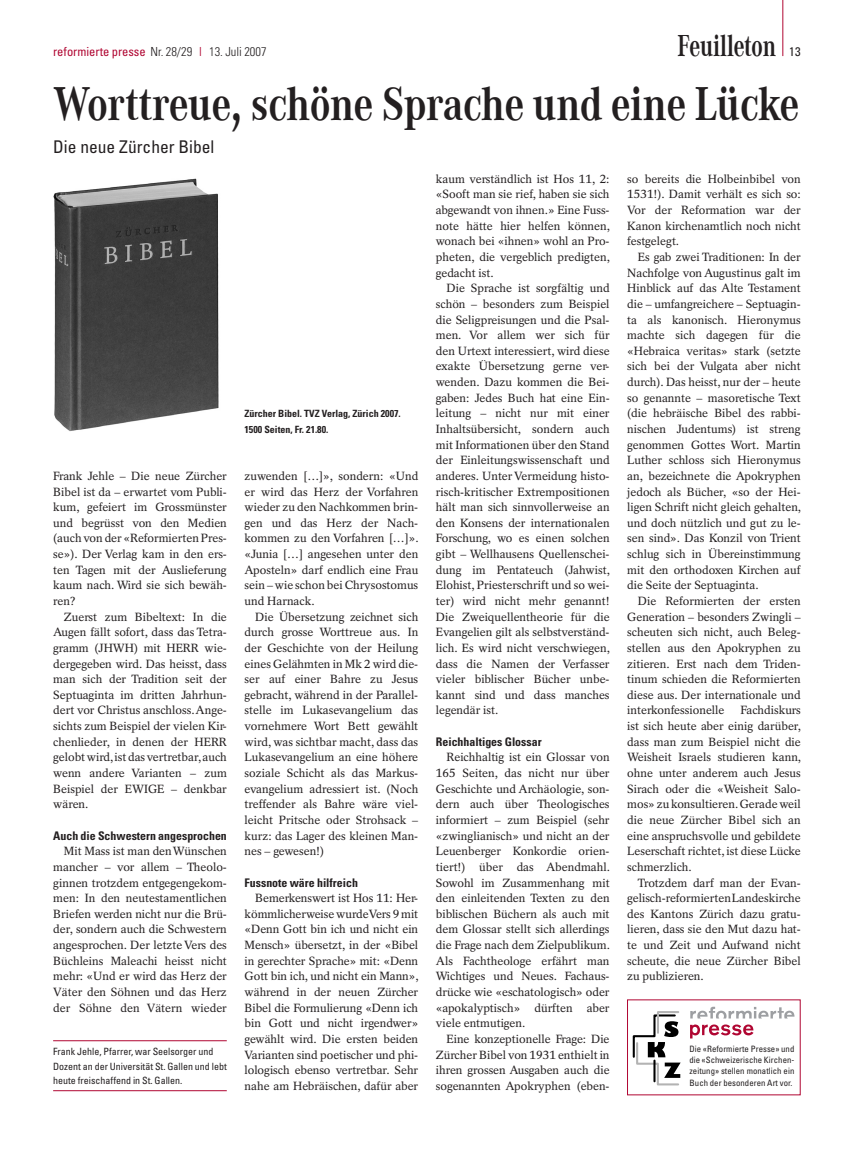
<style>
.page{position:relative;width:854px;height:1156px;background:#fff}
.page>*{position:absolute;margin:0;border:0;box-sizing:border-box;transform-origin:0 0}
.t1{font:700 48.88px "Corporate A";letter-spacing:-.005em;color:#231f20;scale:.83 1}
.t2{font:700 31.25px "Corporate A";letter-spacing:-.005em;color:#231f20;scale:.72 1}
.t3{font:condensed 17.5px "Univers LT";color:#231f20}
.t4{font:300 condensed 12.5px "Univers LT";color:#231f20}
.t5{font:condensed 12.5px "Univers LT";color:#231f20}
.t6{font:11.88px/15.6px "Rotation LT";color:#231f20;text-align:justify}
.t7{font:700 condensed 11.88px "Univers LT";color:#231f20}
.t8{font:condensed 10px/14.4px "Univers LT";color:#231f20}
.t9{font:700 condensed 10px/15.6px "Univers LT";color:#231f20}
.t10{font:condensed 8.75px/11.2px "Univers LT";letter-spacing:.005em;color:#231f20;text-align:justify}
.s1{font-weight:400;color:#b00632}
.s2{color:#b00632}
</style>
<div class="page">
<hr style="left:782px;top:0;width:1px;height:56px;background:#b00632">
<img style="left:53px;top:178px;width:166px;height:253px">
<svg style="left:633px;top:1011px;width:48px;height:74px"></svg>
<svg style="left:690px;top:1006px;width:104px;height:12px"></svg>
<svg style="left:690px;top:1024px;width:63px;height:14px"></svg>
<hr style="left:53px;top:1040px;width:174px;height:1px;background:#b00632">
<hr style="left:53px;top:1090px;width:174px;height:1px;background:#b00632">
<h2 class="t2" style="left:678px;top:28px;width:138px">Feuilleton</h2>
<p class="t4" style="left:53px;top:44px;width:215px"><span class="s1">reformierte presse</span> Nr. 28/29 <span class="s2">I</span> 13. Juli 2007</p>
<p class="t5" style="left:789px;top:44px;width:13px">13</p>
<h1 class="t1" style="left:53px;top:76px;width:900px">Worttreue, schöne Sprache und eine Lücke</h1>
<h3 class="t3" style="left:53px;top:136px;width:163px">Die neue Zürcher Bibel</h3>
<p class="t6" style="left:53px;top:468px;width:175px;text-align:left">Frank Jehle – Die neue Zürcher<br>Bibel ist da – erwartet vom Publi&shy;kum, gefeiert im Grossmünster und begrüsst von den Medien (auch von der «Reformierten Pres&shy;se»). Der Verlag kam in den ers&shy;ten Tagen mit der Auslieferung kaum nach. Wird sie sich bewäh&shy;ren?</p>
<p class="t6" style="left:53px;top:608px;width:175px;text-indent:11px">Zuerst zum Bibeltext: In die Augen fällt sofort, dass das Tetra&shy;gramm (JHWH) mit HERR wie&shy;dergegeben wird. Das heisst, dass man sich der Tradition seit der Septuaginta im dritten Jahrhun&shy;dert vor Christus anschloss. Ange&shy;sichts zum Beispiel der vielen Kir&shy;chenlieder, in denen der HERR gelobt wird, ist das vertretbar, auch wenn andere Varianten – zum Beispiel der EWIGE – denkbar wären.</p>
<p class="t7" style="left:53px;top:827px;width:175px">Auch die Schwestern angesprochen</p>
<p class="t6" style="left:53px;top:843px;width:175px;text-indent:11px">Mit Mass ist man den Wünschen mancher – vor allem – Theolo&shy;ginnen trotzdem entgegengekom&shy;men: In den neutestamentlichen Briefen werden nicht nur die Brü&shy;der, sondern auch die Schwestern angesprochen. Der letzte Vers des Büchleins Maleachi heisst nicht mehr: «Und er wird das Herz der Väter den Söhnen und das Herz der Söhne den Vätern wieder</p>
<p class="t8" style="left:53px;top:1044px;width:175px">Frank Jehle, Pfarrer, war Seelsorger und<br>Dozent an der Universität St. Gallen und lebt heute freischaffend in St. Gallen.</p>
<p class="t9" style="left:244px;top:406px;width:158px">Zürcher Bibel. TVZ Verlag, Zürich 2007.<br>1500 Seiten, Fr. 21.80.</p>
<p class="t6" style="left:245px;top:468px;width:176px;text-align:left">zuwenden […]», sondern: «Und er wird das Herz der Vorfahren wieder zu den Nachkommen brin&shy;gen und das Herz der Nach&shy;kommen zu den Vorfahren […]». «Junia […] angesehen unter den<br>Aposteln» darf endlich eine Frau sein – wie schon bei Chrysostomus und Harnack.</p>
<p class="t6" style="left:245px;top:608px;width:175px;text-indent:11px">Die Übersetzung zeichnet sich durch grosse Worttreue aus. In der Geschichte von der Heilung eines Gelähmten in Mk 2 wird die&shy;ser auf einer Bahre zu Jesus gebracht, während in der Parallel&shy;stelle im Lukasevangelium das vornehmere Wort Bett gewählt wird, was sichtbar macht, dass das Lukasevangelium an eine höhere soziale Schicht als das Markus&shy;evangelium adressiert ist. (Noch treffender als Bahre wäre viel&shy;leicht Pritsche oder Strohsack – kurz: das Lager des kleinen Man&shy;nes – gewesen!)</p>
<p class="t7" style="left:245px;top:874px;width:115px">Fussnote wäre hilfreich</p>
<p class="t6" style="left:245px;top:890px;width:176px;text-align:center">Bemerkenswert ist Hos 11: Her&shy;kömmlicherweise wurde Vers 9 mit «Denn Gott bin ich und nicht ein<br>Mensch» übersetzt, in der «Bibel in gerechter Sprache» mit: «Denn<br>Gott bin ich, und nicht ein Mann», während in der neuen Zürcher<br>Bibel die Formulierung «Denn ich bin Gott und nicht irgendwer» gewählt wird. Die ersten beiden<br>Varianten sind poetischer und phi&shy;lologisch ebenso vertretbar. Sehr nahe am Hebräischen, dafür aber</p>
<p class="t6" style="left:627px;top:171px;width:175px">so bereits die Holbeinbibel von 1531!). Damit verhält es sich so:<br>Vor der Reformation war der Kanon kirchenamtlich noch nicht festgelegt.</p>
<p class="t6" style="left:627px;top:249px;width:176px;text-align:left;text-indent:11px">Es gab zwei Traditionen: In der<br>Nachfolge von Augustinus galt im<br>Hinblick auf das Alte Testament die – umfangreichere – Septuagin&shy;ta als kanonisch. Hieronymus machte sich dagegen für die «Hebraica veritas» stark (setzte sich bei der Vulgata aber nicht durch). Das heisst, nur der – heute so genannte – masoretische Text (die hebräische Bibel des rabbi&shy;nischen Judentums) ist streng genommen Gottes Wort. Martin<br>Luther schloss sich Hieronymus an, bezeichnete die Apokry-phen jedoch als Bücher, «so der Hei&shy;ligen Schrift nicht gleich gehalten, und doch nützlich und gut zu le&shy;sen sind». Das Konzil von Trient schlug sich in Übereinstimmung mit den orthodoxen Kirchen auf die Seite der Septuaginta.</p>
<p class="t6" style="left:627px;top:593px;width:175px;text-indent:11px">Die Reformierten der ersten Generation – besonders Zwingli – scheuten sich nicht, auch Beleg&shy;stellen aus den Apokryphen zu zitieren. Erst nach dem Triden&shy;tinum schieden die Reformierten diese aus. Der internationale und interkonfessionelle</p>
<p class="t6" style="left:436px;top:171px;width:176px">kaum verständlich ist Hos 11, 2: «Sooft man sie rief, haben sie sich abgewandt von ihnen.» Eine Fuss&shy;note hätte hier helfen können, wonach bei «ihnen» wohl an Pro&shy;pheten, die vergeblich predigten, gedacht ist.</p>
<p class="t6" style="left:436px;top:280px;width:176px;text-align:left;text-indent:11px">Die Sprache ist sorgfältig und schön – besonders zum Beispiel die Seligpreisungen und die Psal&shy;men. Vor allem wer sich für den Urtext interessiert, wird diese exakte Übersetzung gerne ver&shy;wenden. Dazu kommen die Bei&shy;gaben: Jedes Buch hat eine Ein&shy;leitung – nicht nur mit einer<br>Inhaltsübersicht, sondern auch mit Informationen über den Stand der Einleitungswissenschaft und anderes. Unter Vermeidung histo&shy;risch-kritischer Extrempositionen hält man sich sinnvollerweise an den Konsens der internationalen<br>Forschung, wo es einen solchen gibt – Wellhausens Quellenschei&shy;dung im Pentateuch (Jahwist,<br>Elohist, Priesterschrift und so wei&shy;ter) wird nicht mehr genannt!<br>Die Zweiquellentheorie für die<br>Evangelien gilt als selbstverständ&shy;lich. Es wird nicht verschwiegen, dass die Namen der Verfasser vieler biblischer Bücher unbe&shy;kannt sind und dass manches legendär ist.</p>
<p class="t7" style="left:436px;top:734px;width:107px">Reichhaltiges Glossar</p>
<p class="t6" style="left:436px;top:749px;width:176px;text-align:left;text-indent:11px">Reichhaltig ist ein Glossar von<br>165 Seiten, das nicht nur über<br>Geschichte und Archäologie, son&shy;dern auch über Theologisches informiert – zum Beispiel (sehr «zwinglianisch» und nicht an der<br>Leuenberger Konkordie orien&shy;tiert!) über das Abendmahl.<br>Sowohl im Zusammenhang mit den einleitenden Texten zu den biblischen Büchern als auch mit dem Glossar stellt sich allerdings die Frage nach dem Zielpublikum.<br>Als Fachtheologe erfährt man<br>Wichtiges und Neues. Fachaus&shy;drücke wie «eschatologisch» oder «apokalyptisch» dürften aber viele entmutigen.</p>
<p class="t6" style="left:436px;top:1030px;width:175px;text-indent:11px">Eine konzeptionelle Frage: Die Zürcher Bibel von 1931 enthielt in ihren grossen Ausgaben auch die sogenannten Apokryphen (eben-</p>
<p class="t10" style="left:689px;top:1042px;width:106px">Die «Reformierte Presse» und die «Schweizerische Kirchen&shy;zeitung» stellen monatlich ein Buch der be-sonderen Art vor.</p>
<p class="t6" style="left:627px;top:702px;width:176px;text-indent:113px">Fachdiskurs ist sich heute aber einig darüber, dass man zum Beispiel nicht die Weisheit Israels studieren kann, ohne unter anderem auch Jesus Sirach oder die «Weisheit Salo&shy;mos» zu konsultieren. Gerade weil die neue Zürcher Bibel sich an eine anspruchsvolle und gebildete Le-serschaft richtet, ist diese Lücke schmerzlich.</p>
<p class="t6" style="left:627px;top:874px;width:175px;text-align:left;text-indent:11px">Trotzdem darf man der Evan&shy;gelisch-reformierten Landeskirche des Kantons Zürich dazu gratu&shy;lieren, dass sie den Mut dazu hat&shy;te und Zeit und Aufwand nicht scheute, die neue Zürcher Bibel zu publizieren.</p>
</div>
